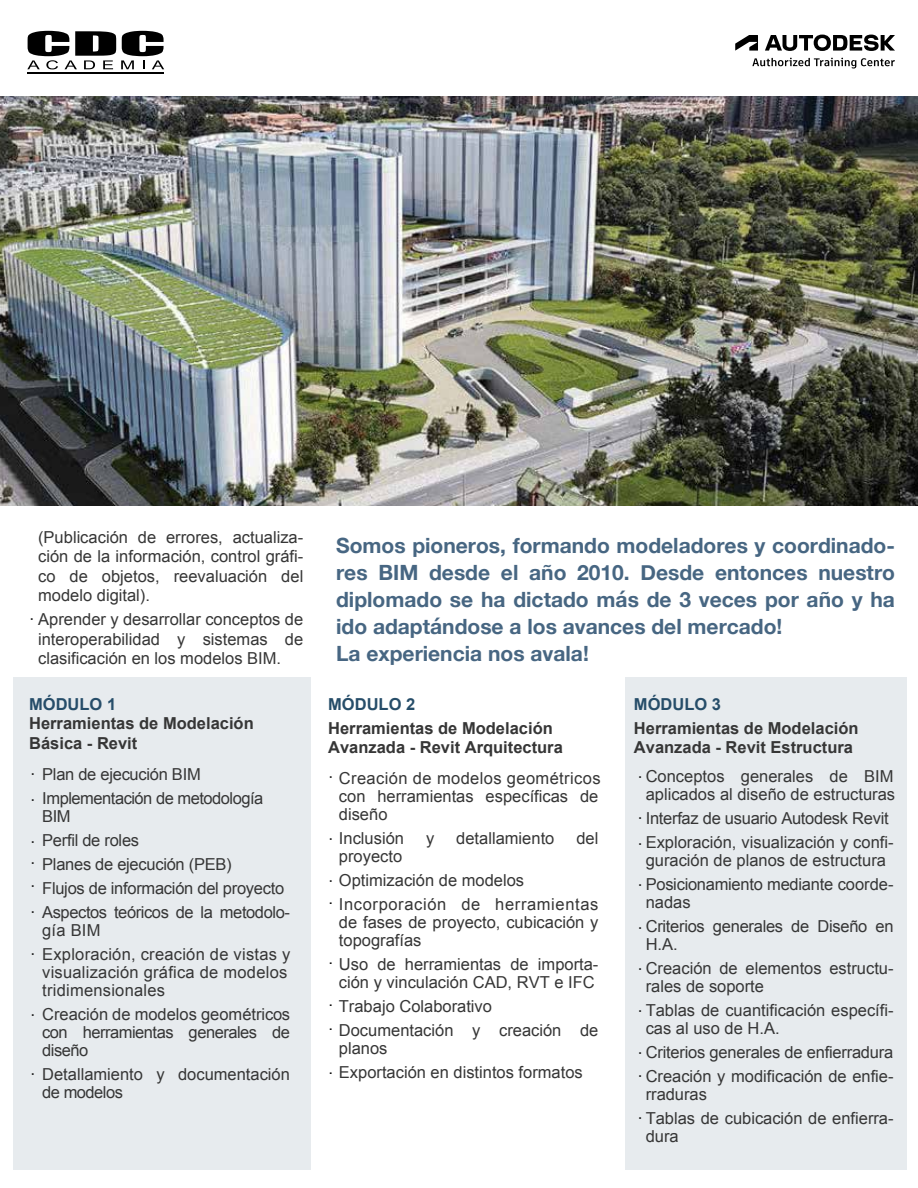
<style>
.page{position:relative;width:918px;height:1188px;background:#fff}
.page>*{position:absolute;margin:0;border:0;box-sizing:border-box;transform-origin:0 0}
.t1{font:700 21px/27px "Helvetica Neue";color:#476682}
.t2{font:16.5px/18px "Arial";color:#363636}
.t3{font:700 16.5px/19.5px "Arial";color:#363636}
.t4{font:16.5px/24px "Arial";letter-spacing:-.03em;color:#363636}
.t5{font:16.5px "Arial";letter-spacing:-.025em;color:#363636}
.t6{font:16.5px "Arial";letter-spacing:.04em;color:#363636}
.t7{font:700 16.5px "Arial";color:#264d69}
.t8{font:16.5px "Arial";color:#000}
.s1{color:#000}
</style>
<div class="page">
<img style="left:0;top:96px;width:918px;height:409px">
<div style="left:625px;top:678px;width:281px;height:492px;background:#e7ebee"></div>
<div style="left:14px;top:678px;width:297px;height:492px;background:#e7ebee"></div>
<svg style="left:735px;top:35px;width:23px;height:16px"></svg>
<svg style="left:765px;top:35px;width:130px;height:16px"></svg>
<svg style="left:752px;top:58px;width:143px;height:11px"></svg>
<svg style="left:27px;top:31px;width:137px;height:38px"></svg>
<hr style="left:27px;top:73px;width:137px;height:1px;background:#000">
<p class="t2" style="left:38px;top:528px;width:267px;line-height:19.5px;text-align:justify">(Publicación de errores, actualiza&shy;ción de la información, control gráfi&shy;co de objetos, reevaluación del modelo digital).</p>
<p class="t2" style="left:38px;top:610px;width:267px;line-height:19.5px;text-align:justify;text-indent:-9px"><span class="s1">·</span> Aprender y desarrollar conceptos de interoperabilidad y sistemas de clasificación en los modelos BIM.</p>
<p class="t7" style="left:29px;top:693px;width:89px">MÓDULO 1</p>
<p class="t3" style="left:29px;top:714px;width:226px">Herramientas de Modelación<br>Básica - Revit</p>
<p class="t4" style="left:42px;top:762px;width:223px;text-indent:-12px"><span class="s1">·</span> Plan de ejecución BIM<br>Implementación de metodología</p>
<p class="t2" style="left:42px;top:807px;width:30px">BIM</p>
<p class="t2" style="left:42px;top:831px;width:98px">Perfil de roles</p>
<p class="t2" style="left:30px;top:855px;width:203px"><span class="s1">·</span> Planes de ejecución (PEB)</p>
<p class="t2" style="left:42px;top:879px;width:244px">Flujos de información del proyecto</p>
<p class="t5" style="left:30px;top:901px;width:261px"><span class="s1">·</span> Aspectos teóricos de la metodolo-</p>
<p class="t2" style="left:30px;top:918px;width:262px;line-height:24px;text-indent:12px">gía BIM<br><span class="s1">·</span> Exploración, creación de vistas y</p>
<p class="t2" style="left:42px;top:963px;width:247px">visualización gráfica de modelos tridimensionales</p>
<p class="t2" style="left:42px;top:1005px;width:249px;text-align:justify;text-indent:-12px"><span class="s1">·</span> Creación de modelos geométricos con herramientas generales de diseño</p>
<p class="t2" style="left:42px;top:1065px;width:249px;text-indent:-12px"><span class="s1">·</span> Detallamiento y documentación de modelos</p>
<p class="t8" style="left:30px;top:789px;width:7px">·</p>
<p class="t8" style="left:30px;top:831px;width:7px">·</p>
<p class="t8" style="left:30px;top:875px;width:7px">·</p>
<p class="t1" style="left:336px;top:533px;width:560px">Somos pioneros, formando modeladores y coordinado&shy;res BIM desde el año 2010. Desde entonces nuestro diplomado se ha dictado más de 3 veces por año y ha ido adaptándose a los avances del mercado!<br>La experiencia nos avala!</p>
<p class="t7" style="left:328px;top:693px;width:89px">MÓDULO 2</p>
<p class="t3" style="left:328px;top:719px;width:236px">Herramientas de Modelación<br>Avanzada - Revit Arquitectura</p>
<p class="t2" style="left:339px;top:770px;width:263px;text-indent:-11px"><span class="s1">·</span> Creación de modelos geométricos con herramientas específicas de diseño</p>
<p class="t2" style="left:328px;top:830px;width:77px"><span class="s1">·</span> Inclusión</p>
<p class="t2" style="left:426px;top:830px;width:10px">y</p>
<p class="t2" style="left:456px;top:830px;width:100px">detallamiento</p>
<p class="t2" style="left:576px;top:830px;width:24px">del</p>
<p class="t2" style="left:339px;top:848px;width:65px">proyecto</p>
<p class="t2" style="left:328px;top:872px;width:197px"><span class="s1">·</span> Optimización de modelos</p>
<p class="t6" style="left:339px;top:894px;width:261px">Incorporación de herramientas</p>
<p class="t2" style="left:339px;top:914px;width:261px">de fases de proyecto, cubicación y topografías</p>
<p class="t2" style="left:339px;top:956px;width:261px">Uso de herramientas de importa&shy;ción y vinculación CAD, RVT e IFC</p>
<p class="t2" style="left:339px;top:995px;width:261px;line-height:24px">Trabajo Colaborativo<br>Documentación y creación de</p>
<p class="t2" style="left:339px;top:1037px;width:245px;line-height:24px">planos<br>Exportación en distintos formatos</p>
<p class="t7" style="left:634px;top:693px;width:89px">MÓDULO 3</p>
<p class="t3" style="left:634px;top:719px;width:226px">Herramientas de Modelación<br>Avanzada - Revit Estructura</p>
<p class="t2" style="left:638px;top:767px;width:258px"><span class="s1">·</span> Conceptos generales de BIM</p>
<p class="t2" style="left:638px;top:805px;width:253px;line-height:25.8px"><span class="s1">·</span> Interfaz de usuario Autodesk Revit <span class="s1">·</span></p>
<p class="t2" style="left:638px;top:875px;width:258px"><span class="s1">·</span> Posicionamiento mediante coorde-</p>
<p class="t8" style="left:638px;top:918px;width:7px">·</p>
<p class="t2" style="left:638px;top:959px;width:258px"><span class="s1">·</span> Creación de elementos estructu-</p>
<p class="t2" style="left:638px;top:1001px;width:258px"><span class="s1">·</span> Tablas de cuantificación específi-</p>
<p class="t2" style="left:638px;top:1040px;width:258px;line-height:24px"><span class="s1">·</span> Criterios generales de enfierradura <span class="s1">·</span> Creación y modificación de enfie-</p>
<p class="t2" style="left:638px;top:1109px;width:258px"><span class="s1">·</span> Tablas de cubicación de enfierra-</p>
<p class="t2" style="left:646px;top:785px;width:251px">aplicados al diseño de estructuras</p>
<p class="t2" style="left:646px;top:833px;width:249px">Exploración, visualización y confi&shy;guración de planos de estructura</p>
<p class="t2" style="left:646px;top:890px;width:249px;line-height:24px">nadas<br>Criterios generales de Diseño en</p>
<p class="t2" style="left:646px;top:935px;width:34px">H.A.</p>
<p class="t2" style="left:646px;top:977px;width:120px">rales de soporte</p>
<p class="t2" style="left:646px;top:1019px;width:135px">cas al uso de H.A.</p>
<p class="t2" style="left:646px;top:1085px;width:63px">rraduras</p>
<p class="t2" style="left:646px;top:1127px;width:34px">dura</p>
</div>
